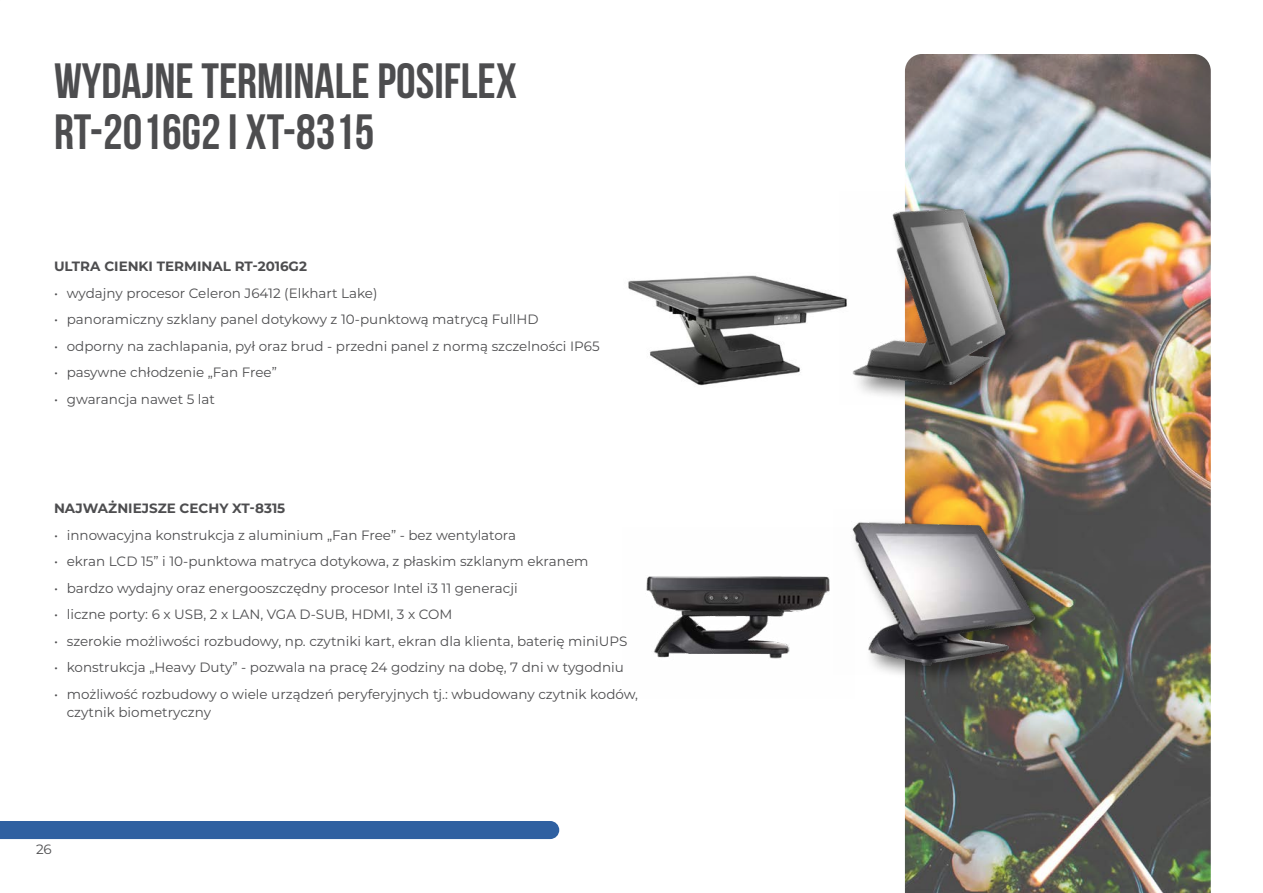
<style>
.page{position:relative;width:1263px;height:893px;background:#fff}
.page>*{position:absolute;margin:0;border:0;box-sizing:border-box;transform-origin:0 0}
.t1{font:700 49.5px/51px "Bebas Neue";color:#4d4d4f}
.t2{font:13.5px/18px "Montserrat";color:#4d4d4f}
.t3{font:700 13.5px "Montserrat";color:#4d4d4f}
</style>
<div class="page">
<div style="left:0;top:821px;width:559px;height:18px;background:#2f60a1"></div>
<img style="left:905px;top:54px;width:306px;height:839px">
<img style="left:646px;top:576px;width:184px;height:83px">
<div style="left:849px;top:517px;width:206px;height:170px;background:#000;opacity:.55"></div>
<img style="left:849px;top:510px;width:208px;height:164px">
<img style="left:628px;top:275px;width:212px;height:111px">
<div style="left:850px;top:204px;width:178px;height:203px;background:#000;opacity:.55"></div>
<img style="left:840px;top:192px;width:178px;height:213px">
<h1 class="t1" style="left:54px;top:55px;width:465px">WYDAJNE TERMINALE POSIFLEX<br>RT-2016G2 I XT-8315</h1>
<p class="t3" style="left:54px;top:257px;width:254px">ULTRA CIENKI TERMINAL RT-2016G2</p>
<p class="t2" style="left:54px;top:283px;width:325px">• wydajny procesor Celeron J6412 (Elkhart Lake)</p>
<p class="t2" style="left:54px;top:310px;width:486px">• panoramiczny szklany panel dotykowy z 10-punktową matrycą FullHD</p>
<p class="t2" style="left:54px;top:336px;width:547px">• odporny na zachlapania, pył oraz brud - przedni panel z normą szczelności IP65</p>
<p class="t2" style="left:54px;top:363px;width:224px">• pasywne chłodzenie „Fan Free”</p>
<p class="t2" style="left:54px;top:389px;width:162px">• gwarancja nawet 5 lat</p>
<p class="t3" style="left:54px;top:499px;width:233px">NAJWAŻNIEJSZE CECHY XT-8315</p>
<p class="t2" style="left:54px;top:526px;width:464px">• innowacyjna konstrukcja z aluminium „Fan Free” - bez wentylatora</p>
<p class="t2" style="left:54px;top:552px;width:536px">• ekran LCD 15” i 10-punktowa matryca dotykowa, z płaskim szklanym ekranem</p>
<p class="t2" style="left:54px;top:579px;width:465px">• bardzo wydajny oraz energooszczędny procesor Intel i3 11 generacji</p>
<p class="t2" style="left:54px;top:605px;width:400px">• liczne porty: 6 x USB, 2 x LAN, VGA D-SUB, HDMI, 3 x COM</p>
<p class="t2" style="left:54px;top:632px;width:575px">• szerokie możliwości rozbudowy, np. czytniki kart, ekran dla klienta, baterię miniUPS</p>
<p class="t2" style="left:54px;top:658px;width:571px">• konstrukcja „Heavy Duty” - pozwala na pracę 24 godziny na dobę, 7 dni w tygodniu</p>
<p class="t2" style="left:67px;top:685px;width:573px;text-indent:-13px">• możliwość rozbudowy o wiele urządzeń peryferyjnych tj.: wbudowany czytnik kodów, czytnik biometryczny</p>
<p class="t2" style="left:36px;top:840px;width:17px">26</p>
</div>
